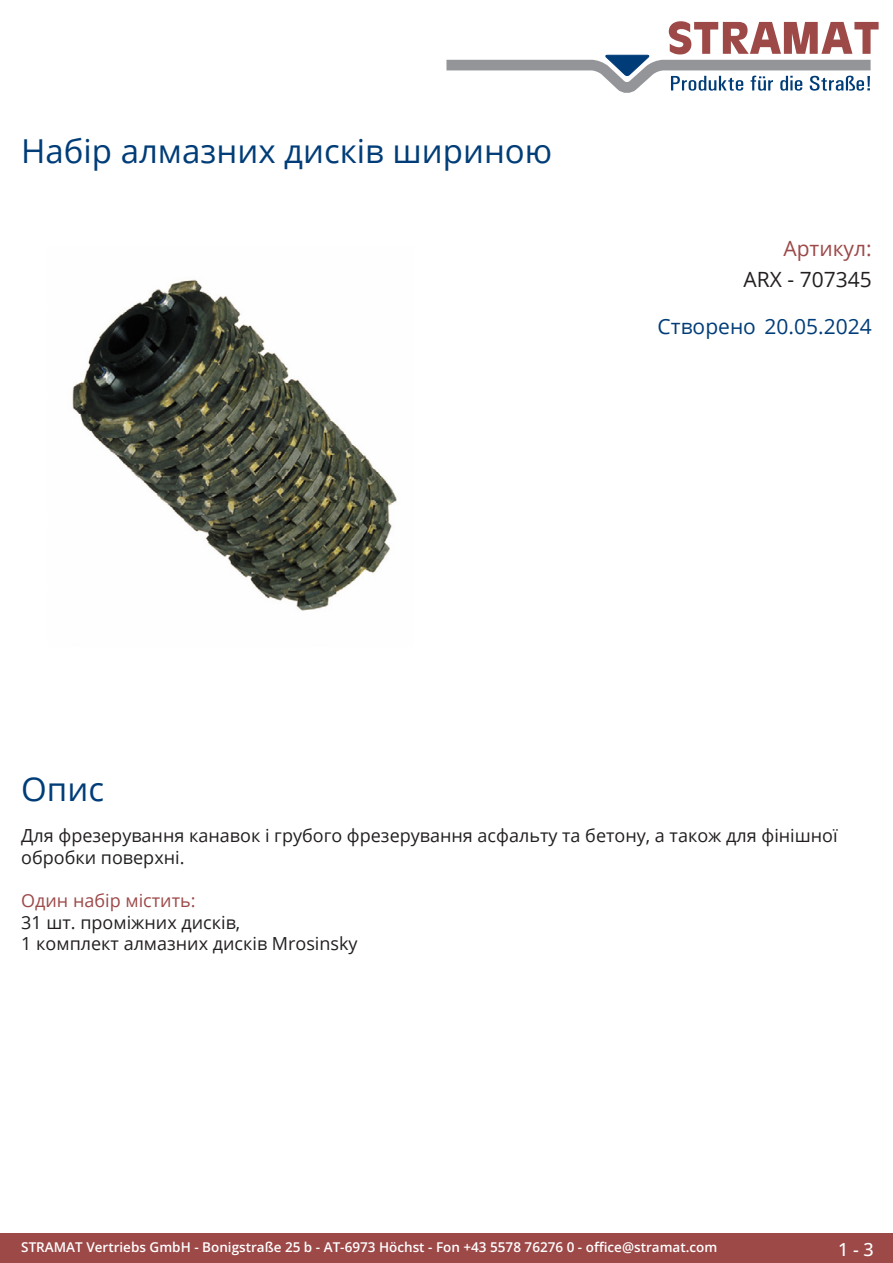
<style>
.page{position:relative;width:893px;height:1263px;background:#fff}
.page>*{position:absolute;margin:0;border:0;box-sizing:border-box;transform-origin:0 0}
.Produkttitel{font:33px "Open Sans";color:#003d78}
.Erstellungsdatum{font:21px "Open Sans";color:#003d78}
.TechDaten_Inhalt{font:21px "Open Sans";color:#231f20}
.TechDaten_Überschrif{font:21px "Open Sans";color:#9c4948}
.Beschreibung_Text{font:18px/21.6px "Open Sans";color:#231f20}
.t1{font:500 18px "Open Sans";color:#fff}
.t2{font:600 13.5px "Open Sans";color:#fff}
.s1{color:#9c4948}
</style>
<div class="page">
<div style="left:0;top:1233px;width:893px;height:30px;background:#9c4948"></div>
<svg style="left:446px;top:21px;width:433px;height:72px"></svg>
<img style="left:72px;top:279px;width:325px;height:332px">
<p class="Produkttitel" style="left:21px;top:128px;width:533px">Набір алмазних дисків шириною</p>
<p class="TechDaten_Überschrif" style="left:783px;top:234px;width:90px">Артикул:</p>
<p class="TechDaten_Inhalt" style="left:744px;top:265px;width:130px">ARX - 707345</p>
<p class="Erstellungsdatum" style="left:658px;top:312px;width:216px">Створено 20.05.2024</p>
<p class="Produkttitel" style="left:21px;top:766px;width:84px">Опис</p>
<p class="Beschreibung_Text" style="left:21px;top:824px;width:818px">Для фрезерування канавок і грубого фрезерування асфальту та бетону, а також для фінішної обробки поверхні.</p>
<p class="Beschreibung_Text" style="left:21px;top:889px;width:338px"><span class="s1">Один набір містить:<br></span>31 шт. проміжних дисків,<br>1 комплект алмазних дисків Mrosinsky</p>
<p class="t2" style="left:21px;top:1238px;width:698px">STRAMAT Vertriebs GmbH - Bonigstraße 25 b - AT-6973 Höchst - Fon +43 5578 76276 0 - office@stramat.com</p>
<p class="t1" style="left:838px;top:1237px;width:37px">1 - 3</p>
</div>
